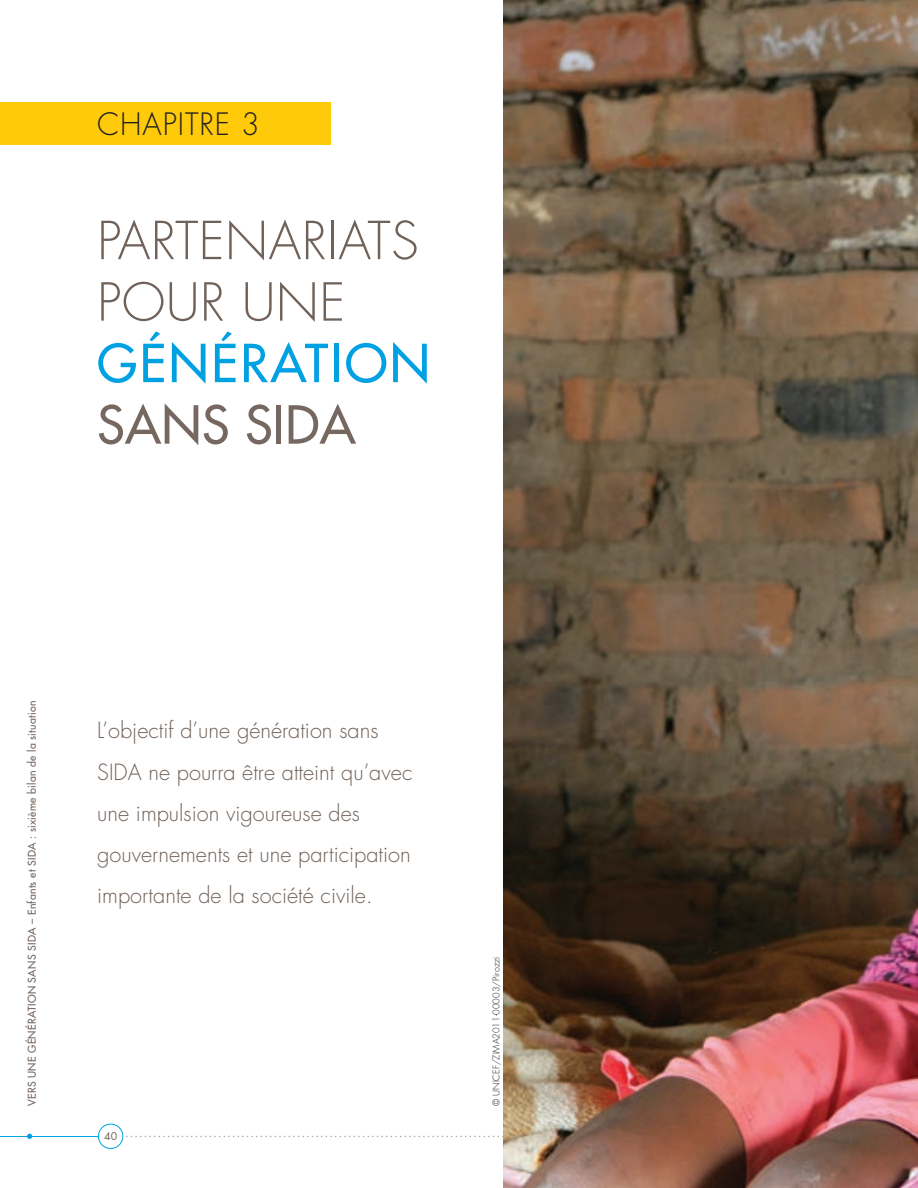
<style>
.page{position:relative;width:918px;height:1188px;background:#fff}
.page>*{position:absolute;margin:0;border:0;box-sizing:border-box;transform-origin:0 0}
.t1{font:300 51px/61.5px "Futura Std";letter-spacing:.01em;color:#716259}
.t2{font:500 51px "Futura Std";letter-spacing:.05em;color:#00a1e3}
.t3{font:500 51px "Futura Std";letter-spacing:.01em;color:#766860}
.t4{font:300 30px "Futura Std";letter-spacing:.03em;color:#231f20}
.t5{font:300 21.75px/41.2px "Futura Std";color:#716259}
.t6{font:500 10.5px "Futura Std";letter-spacing:.03em;color:#716259}
.t7{font:10.5px "Futura Std";color:#716259}
.t8{font:300 9px "Futura Std";color:#231f20}
</style>
<div class="page">
<svg style="left:123px;top:1136px;width:380px;height:1px"></svg>
<svg style="left:27px;top:1134px;width:5px;height:5px"></svg>
<hr style="left:0;top:1136px;width:123px;height:1px;background:#00a1e3">
<div style="left:98px;top:1124px;width:25px;height:24px;background:#fff;border-radius:50%"></div>
<div style="left:98px;top:1124px;width:25px;height:25px;border:1px solid #00a1e3;border-radius:50%"></div>
<img style="left:503px;top:0;width:415px;height:1188px">
<div style="left:0;top:103px;width:330px;height:42px;background:#feca0a"></div>
<h2 class="t4" style="left:97px;top:106px;width:164px">CHAPITRE 3</h2>
<h1 class="t1" style="left:97px;top:211px;width:323px">PARTENARIATS<br>POUR UNE</h1>
<h1 class="t2" style="left:97px;top:331px;width:334px">GÉNÉRATION</h1>
<h1 class="t3" style="left:97px;top:393px;width:260px">SANS SIDA</h1>
<p class="t6" style="left:25px;top:1106px;width:407px;rotate:-90deg">Vers une génération sans SIDA – Enfants et SIDA : sixième bilan de la situation</p>
<p class="t5" style="left:97px;top:711px;width:317px">L’objectif d’une génération sans SIDA ne pourra être atteint qu’avec une impulsion vigoureuse des gouvernements et une participation importante de la société civile.</p>
<p class="t7" style="left:104px;top:1130px;width:15px">40</p>
<p class="t8" style="left:491px;top:1106px;width:151px;rotate:-90deg">© UNICEF/ZIMA2011-00003/Pirozzi</p>
</div>
